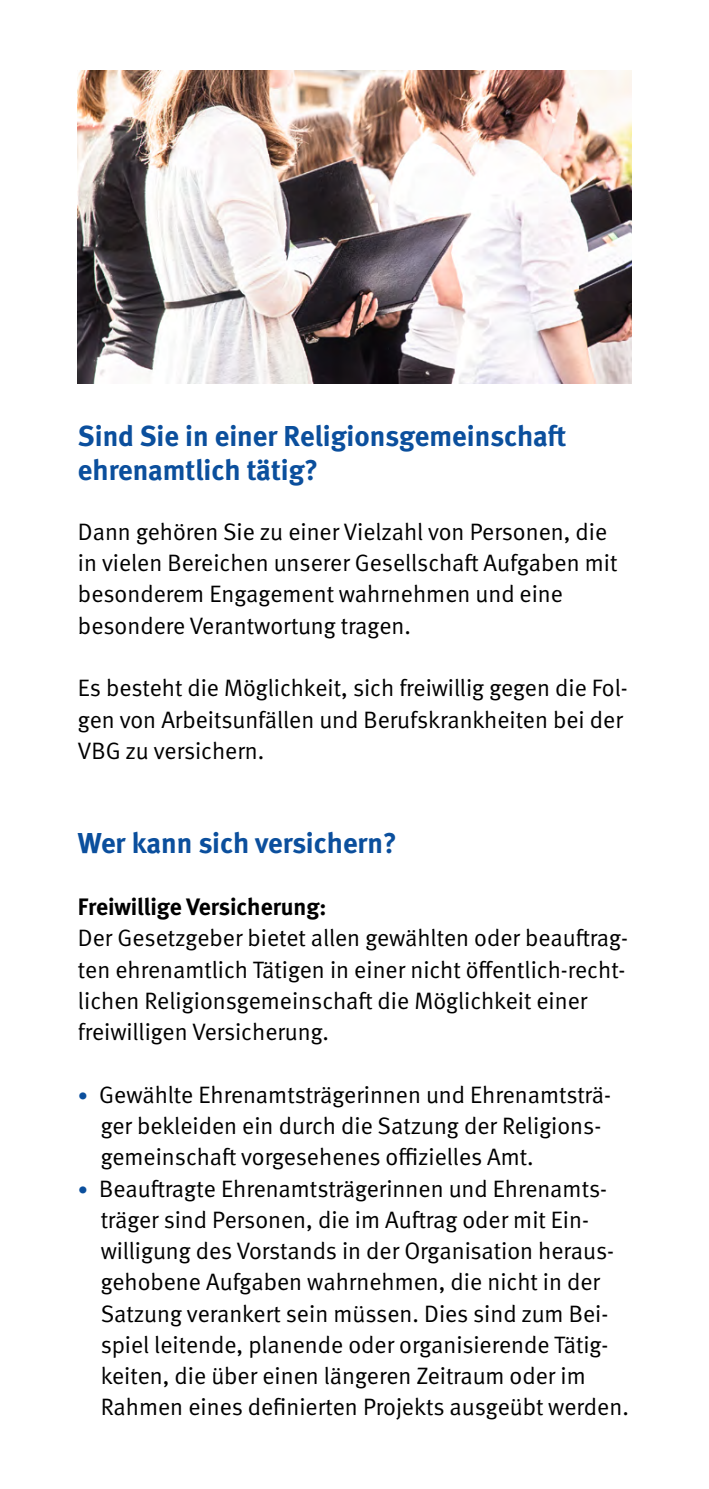
<style>
.page{position:relative;width:709px;height:1489px;background:#fff}
.page>*{position:absolute;margin:0;border:0;box-sizing:border-box;transform-origin:0 0}
.Zwischenüberschrift{font:700 28.75px/33.8px "DGUV Meta";color:#0b4f9d}
.Fließtext__9_5pt{font:23.75px/31.2px "DGUV Meta";color:#000}
.Fließtext__9_5pt-2{font:700 23.75px "DGUV Meta";letter-spacing:-.005em;color:#000}
.s1{font-size:20px;color:#0b4f9d}
</style>
<div class="page">
<img style="left:78px;top:71px;width:553px;height:312px">
<h2 class="Zwischenüberschrift" style="left:78px;top:420px;width:490px">Sind Sie in einer Religionsgemeinschaft ehrenamtlich tätig?</h2>
<p class="Fließtext__9_5pt" style="left:78px;top:516px;width:531px">Dann gehören Sie zu einer Vielzahl von Personen, die</p>
<p class="Fließtext__9_5pt" style="left:78px;top:548px;width:541px">in vielen Bereichen unserer Gesellschaft Aufgaben mit besonderem Engagement wahrnehmen und eine</p>
<p class="Fließtext__9_5pt" style="left:78px;top:610px;width:334px">besondere Verantwortung tragen.</p>
<p class="Fließtext__9_5pt" style="left:78px;top:673px;width:551px">Es besteht die Möglichkeit, sich freiwillig gegen die Fol&shy;gen von Arbeitsunfällen und Berufskrankheiten bei der<br>VBG zu versichern.</p>
<h2 class="Zwischenüberschrift" style="left:78px;top:826px;width:320px">Wer kann sich versichern?</h2>
<p class="Fließtext__9_5pt-2" style="left:78px;top:892px;width:250px">Freiwillige Versicherung:</p>
<p class="Fließtext__9_5pt" style="left:78px;top:923px;width:551px">Der Gesetzgeber bietet allen gewählten oder beauftrag&shy;ten ehrenamtlich Tätigen in einer nicht öffentlich-recht&shy;lichen Religionsgemeinschaft die Möglichkeit einer freiwilligen Versicherung.</p>
<p class="Fließtext__9_5pt" style="left:101px;top:1079px;width:512px;text-indent:-23px"><span class="s1">•</span> Gewählte Ehrenamtsträgerinnen und Ehrenamtsträ&shy;ger bekleiden ein durch die Satzung der Religions&shy;gemeinschaft vorgesehenes offizielles Amt.</p>
<p class="Fließtext__9_5pt" style="left:101px;top:1173px;width:529px;text-indent:-23px"><span class="s1">•</span> Beauftragte Ehrenamtsträgerinnen und Ehrenamts&shy;träger sind Personen, die im Auftrag oder mit Ein&shy;willigung des Vorstands in der Organisation heraus&shy;gehobene Aufgaben wahrnehmen, die nicht in der Satzung verankert sein müssen. Dies sind zum Bei&shy;spiel leitende, planende oder organisierende Tätig&shy;keiten, die über einen längeren Zeitraum oder im Rahmen eines definierten Projekts ausgeübt werden.</p>
</div>
